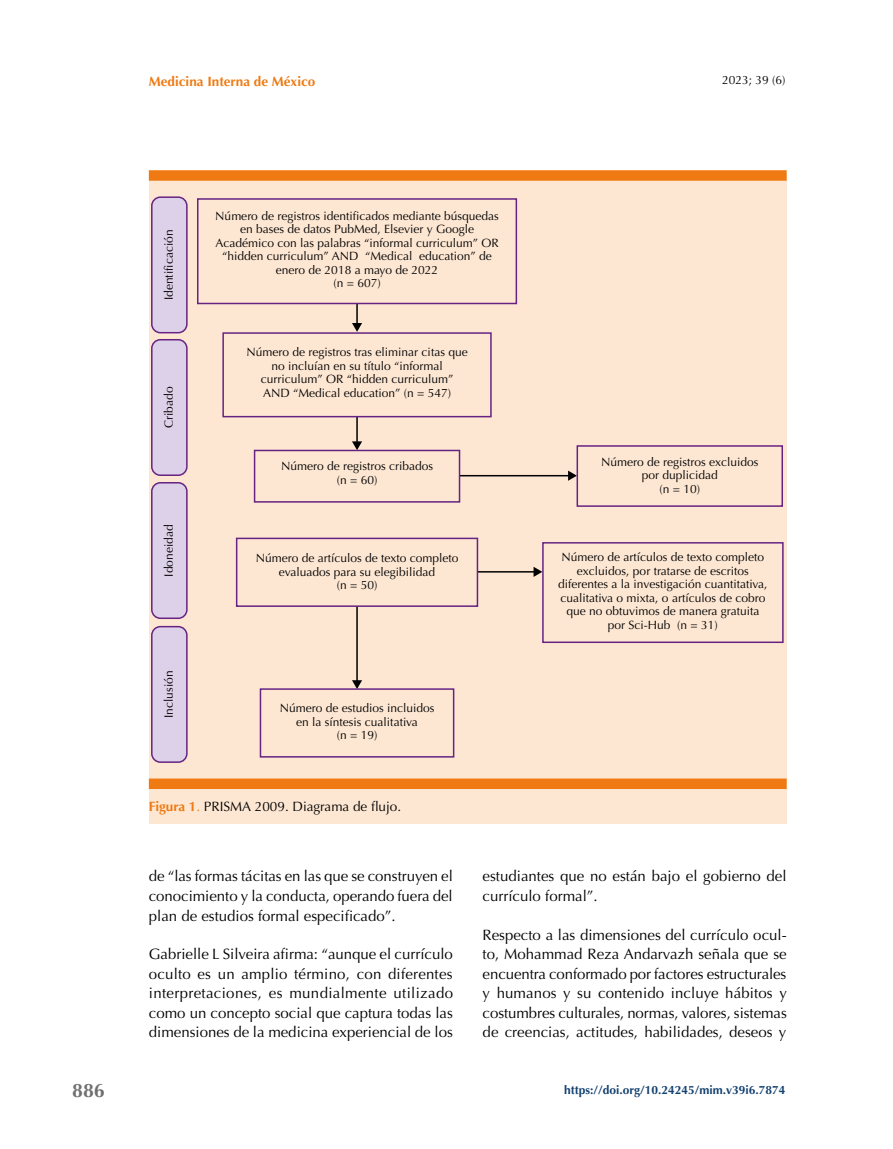
<style>
.page{position:relative;width:893px;height:1149px;background:#fff}
.page>*{position:absolute;margin:0;border:0;box-sizing:border-box;transform-origin:0 0}
.t1{font:700 19.5px "Optima";color:#706f6f}
.t2{font:15px/19.5px "Optima";color:#000;text-align:justify}
.t3{font:13.5px "Optima";color:#000}
.t4{font:700 13.5px "Optima";color:#ef7a13}
.t5{font:12px/13.5px "Optima";color:#000;text-align:center}
.t6{font:700 12px "Optima";color:#144271}
.s1{font-weight:700;color:#ef7a13}
.s2{color:#ef7a13}
</style>
<div class="page">
<div style="left:149px;top:174px;width:638px;height:649px;background:#fde7d3"></div>
<div style="left:149px;top:778px;width:638px;height:10px;background:#ef7a13"></div>
<div style="left:149px;top:170px;width:638px;height:11px;background:#ef7a13"></div>
<hr style="left:459px;top:475px;width:111px;height:1px;background:#000">
<svg style="left:568px;top:470px;width:9px;height:10px"></svg>
<hr style="left:477px;top:571px;width:58px;height:1px;background:#000">
<svg style="left:534px;top:567px;width:8px;height:9px"></svg>
<hr style="left:356px;top:303px;width:2px;height:21px;background:#000">
<svg style="left:352px;top:323px;width:10px;height:9px"></svg>
<hr style="left:356px;top:416px;width:2px;height:26px;background:#000">
<svg style="left:352px;top:441px;width:10px;height:8px"></svg>
<hr style="left:356px;top:606px;width:2px;height:75px;background:#000">
<svg style="left:352px;top:680px;width:10px;height:8px"></svg>
<div style="left:152px;top:197px;width:35px;height:135px;background:#ddd1e9;border-radius:9px"></div>
<div style="left:151px;top:196px;width:37px;height:137px;border:2px solid #662383;border-radius:9px"></div>
<div style="left:152px;top:339px;width:35px;height:136px;background:#ddd1e9;border-radius:9px"></div>
<div style="left:151px;top:339px;width:37px;height:137px;border:2px solid #662383;border-radius:9px"></div>
<div style="left:152px;top:482px;width:35px;height:136px;background:#ddd1e9;border-radius:9px"></div>
<div style="left:151px;top:482px;width:37px;height:137px;border:2px solid #662383;border-radius:9px"></div>
<div style="left:152px;top:626px;width:35px;height:136px;background:#ddd1e9;border-radius:9px"></div>
<div style="left:151px;top:625px;width:37px;height:137px;border:2px solid #662383;border-radius:9px"></div>
<div style="left:197px;top:198px;width:320px;height:106px;border:2px solid #662383"></div>
<div style="left:222px;top:332px;width:270px;height:85px;border:2px solid #662383"></div>
<div style="left:236px;top:537px;width:242px;height:69px;border:2px solid #662383"></div>
<div style="left:260px;top:688px;width:194px;height:69px;border:2px solid #662383"></div>
<div style="left:254px;top:449px;width:206px;height:53px;border:2px solid #662383"></div>
<div style="left:577px;top:445px;width:206px;height:61px;border:2px solid #662383"></div>
<div style="left:542px;top:542px;width:242px;height:101px;border:2px solid #662383"></div>
<p class="t4" style="left:149px;top:73px;width:168px">Medicina Interna de México</p>
<p class="t5" style="left:722px;top:73px;width:65px">2023; 39 (6)</p>
<h1 class="t1" style="left:72px;top:1079px;width:34px">886</h1>
<p class="t5" style="left:162px;top:300px;width:72px;rotate:-90deg">Identificación</p>
<p class="t5" style="left:162px;top:428px;width:43px;rotate:-90deg">Cribado</p>
<p class="t5" style="left:162px;top:576px;width:54px;rotate:-90deg">Idoneidad</p>
<p class="t5" style="left:162px;top:717px;width:49px;rotate:-90deg">Inclusión</p>
<p class="t5" style="left:215px;top:209px;width:285px">Número de registros identificados mediante búsquedas en bases de datos PubMed, Elsevier y Google Académico con las palabras “informal curriculum” OR “hidden curriculum” AND “Medical education” de enero de 2018 a mayo de 2022<br>(n = 607)</p>
<p class="t5" style="left:246px;top:345px;width:223px">Número de registros tras eliminar citas que no incluían en su título “informal curriculum” OR “hidden curriculum” AND “Medical education” (n = 547)</p>
<p class="t5" style="left:281px;top:459px;width:154px">Número de registros cribados (n = 60)</p>
<p class="t5" style="left:601px;top:455px;width:159px">Número de registros excluidos por duplicidad<br>(n = 10)</p>
<p class="t5" style="left:256px;top:551px;width:204px">Número de artículos de texto completo evaluados para su elegibilidad<br>(n = 50)</p>
<p class="t5" style="left:280px;top:701px;width:156px">Número de estudios incluidos en la síntesis cualitativa<br>(n = 19)</p>
<p class="t5" style="left:558px;top:550px;width:211px">Número de artículos de texto completo excluidos, por tratarse de escritos diferentes a la investigación cuantitativa, cualitativa o mixta, o artículos de cobro que no obtuvimos de manera gratuita por Sci-Hub (n = 31)</p>
<p class="t3" style="left:149px;top:798px;width:254px"><span class="s1">Figura 1</span><span class="s2">.</span> PRISMA 2009. Diagrama de flujo.</p>
<p class="t2" style="left:149px;top:866px;width:305px">de “las formas tácitas en las que se construyen el conocimiento y la conducta, operando fuera del plan de estudios formal especificado”.</p>
<p class="t2" style="left:149px;top:944px;width:306px">Gabrielle L Silveira afirma: “aunque el currículo oculto es un amplio término, con diferentes interpretaciones, es mundialmente utilizado como un concepto social que captura todas las dimensiones de la medicina experiencial de los</p>
<p class="t2" style="left:483px;top:866px;width:305px">estudiantes que no están bajo el gobierno del currículo formal”.</p>
<p class="t2" style="left:483px;top:924px;width:306px">Respecto a las dimensiones del currículo ocul&shy;to, Mohammad Reza Andarvazh señala que se encuentra conformado por factores estructurales y humanos y su contenido incluye hábitos y costumbres culturales, normas, valores, sistemas de creencias, actitudes, habilidades, deseos y</p>
<p class="t6" style="left:564px;top:1082px;width:223px">https://doi.org/10.24245/mim.v39i6.7874</p>
</div>
